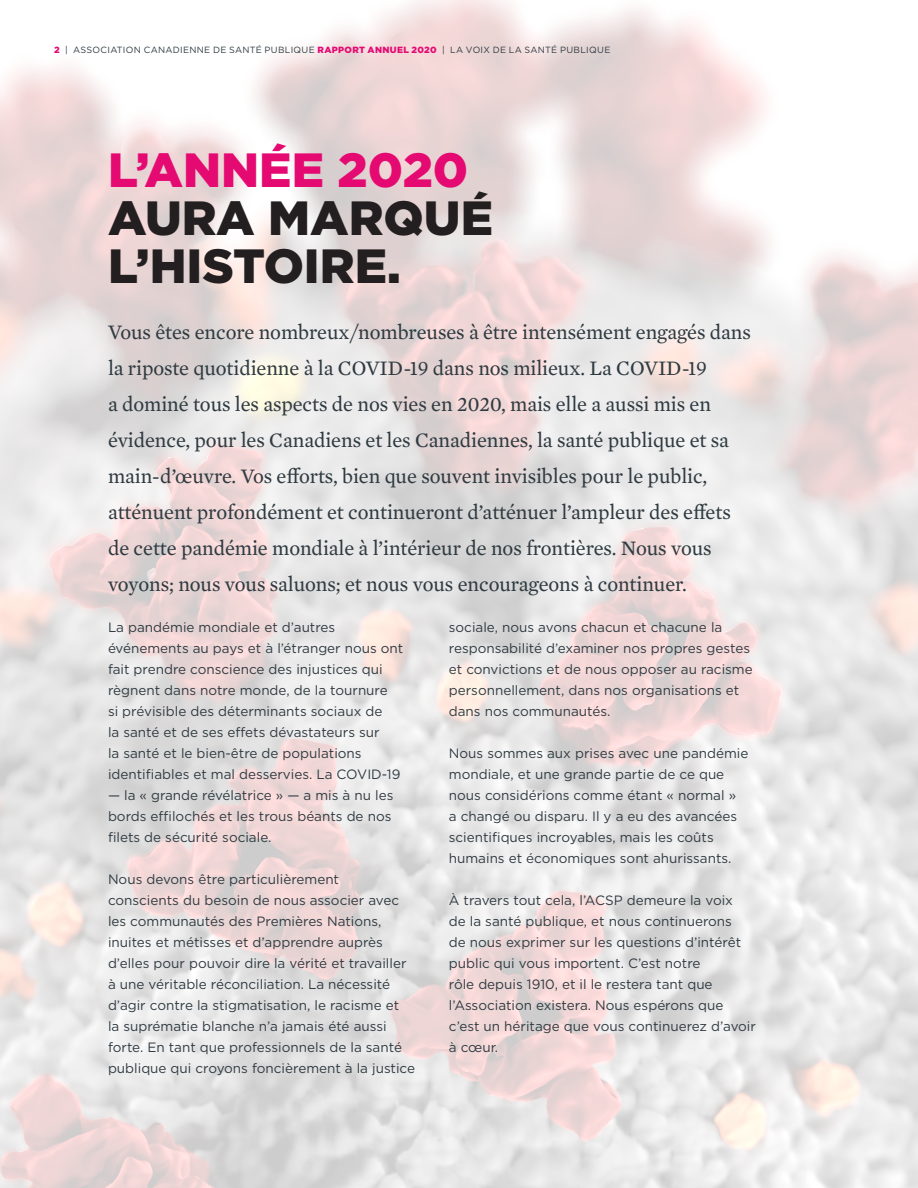
<style>
.page{position:relative;width:918px;height:1188px;background:#fff}
.page>*{position:absolute;margin:0;border:0;box-sizing:border-box;transform-origin:0 0}
.Title_1{font:900 48px/48px "Gotham";color:#231f20}
.Intro_paragraph{font:21px/36px "Mercury Text G2";letter-spacing:-.005em;color:#2f3b41}
.Body_Regular{font:13.5px/21px "Gotham";color:#2f3b41}
.References_Section{font:9px "Gotham";letter-spacing:.03em;color:#2f3b41}
.s1{font-weight:900;color:#e50972}
.s2{color:#e50972}
</style>
<div class="page">
<p class="References_Section" style="left:54px;top:44px;width:558px"><span class="s1">2</span> | ASSOCIATION CANADIENNE DE SANTÉ PUBLIQUE <span class="s1">RAPPORT ANNUEL 2020</span> | LA VOIX DE LA SANTÉ PUBLIQUE</p>
<p class="Title_1" style="left:108px;top:145px;width:387px"><span class="s2">L’ANNÉE 2020<br></span>AURA MARQUÉ<br>L’HISTOIRE.</p>
<p class="Intro_paragraph" style="left:108px;top:313px;width:644px">Vous êtes encore nombreux/nombreuses à être intensément engagés dans la riposte quotidienne à la COVID-19 dans nos milieux. La COVID-19<br>a dominé tous les aspects de nos vies en 2020, mais elle a aussi mis en évidence, pour les Canadiens et les Canadiennes, la santé publique et sa main-d’œuvre. Vos efforts, bien que souvent invisibles pour le public, atténuent profondément et continueront d’atténuer l’ampleur des effets de cette pandémie mondiale à l’intérieur de nos frontières. Nous vous voyons; nous vous saluons; et nous vous encourageons à continuer.</p>
<p class="Body_Regular" style="left:108px;top:617px;width:297px">La pandémie mondiale et d’autres événements au pays et à l’étranger nous ont fait prendre conscience des injustices qui règnent dans notre monde, de la tournure<br>si prévisible des déterminants sociaux de<br>la santé et de ses effets dévastateurs sur<br>la santé et le bien-être de populations identifiables et mal desservies. La COVID-19</p>
<p class="Body_Regular" style="left:108px;top:785px;width:287px">— la « grande révélatrice » — a mis à nu les bords effilochés et les trous béants de nos filets de sécurité sociale.</p>
<p class="Body_Regular" style="left:108px;top:869px;width:309px">Nous devons être particulièrement<br>conscients du besoin de nous associer avec les communautés des Premières Nations, inuites et métisses et d’apprendre auprès d’elles pour pouvoir dire la vérité et travailler à une véritable réconciliation. La nécessité d’agir contre la stigmatisation, le racisme et<br>la suprématie blanche n’a jamais été aussi forte. En tant que professionnels de la santé publique qui croyons foncièrement à la justice</p>
<p class="Body_Regular" style="left:449px;top:617px;width:305px">sociale, nous avons chacun et chacune la responsabilité d’examiner nos propres gestes et convictions et de nous opposer au racisme personnellement, dans nos organisations et dans nos communautés.</p>
<p class="Body_Regular" style="left:449px;top:743px;width:301px">Nous sommes aux prises avec une pandémie mondiale, et une grande partie de ce que nous considérions comme étant « normal »<br>a changé ou disparu. Il y a eu des avancées scientifiques incroyables, mais les coûts humains et économiques sont ahurissants.</p>
<p class="Body_Regular" style="left:449px;top:890px;width:309px">À travers tout cela, l’ACSP demeure la voix<br>de la santé publique, et nous continuerons<br>de nous exprimer sur les questions d’intérêt public qui vous importent. C’est notre<br>rôle depuis 1910, et il le restera tant que l’Association existera. Nous espérons que c’est un héritage que vous continuerez d’avoir à cœur.</p>
</div>
